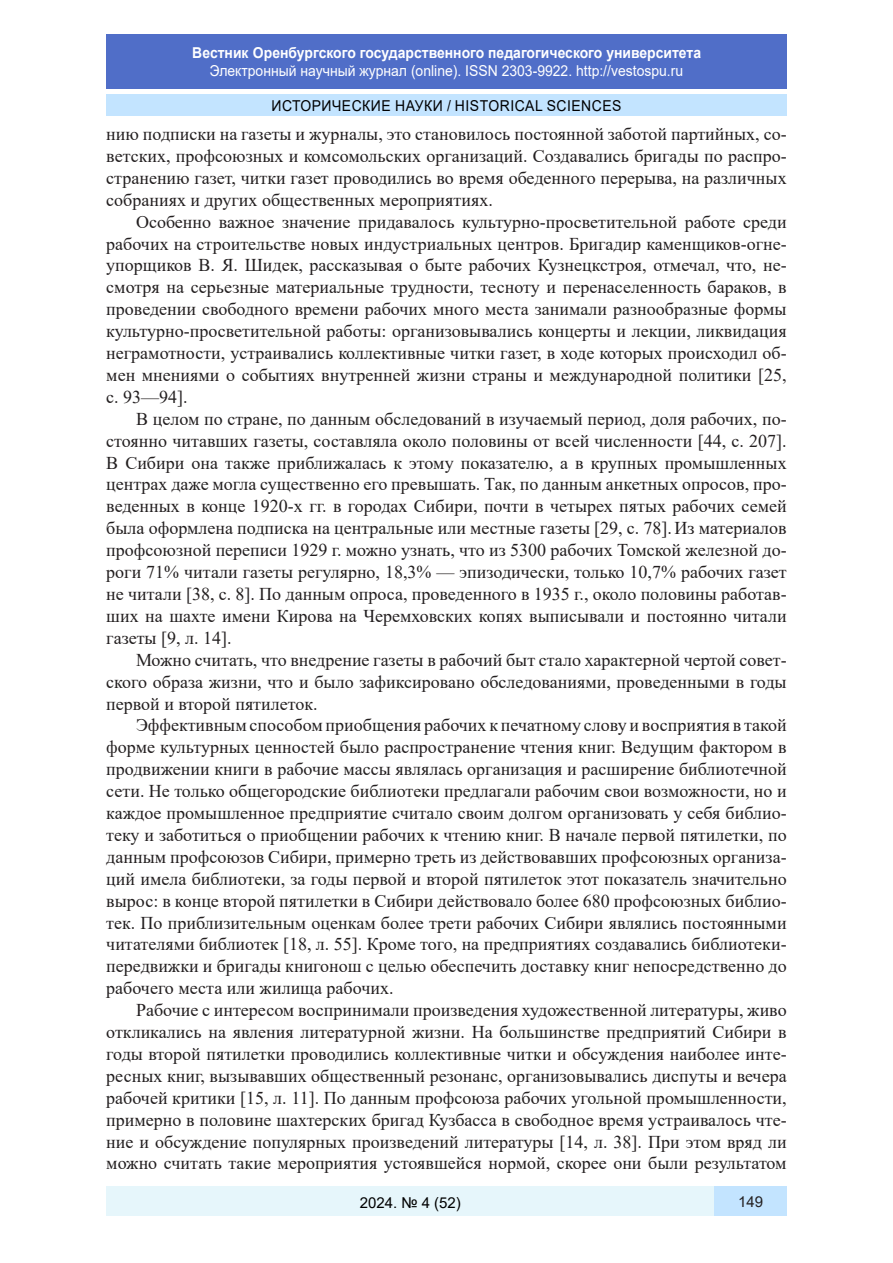
<style>
.page{position:relative;width:893px;height:1263px;background:#fff}
.page>*{position:absolute;margin:0;border:0;box-sizing:border-box;transform-origin:0 0}
.Стиль2{font:18px/21.9px "Times New Roman";color:#231f20;text-align:justify}
.t1{font:15px "Arial";color:#fff;scale:.93 1}
.t2{font:700 15px "Arial";color:#fff;scale:.93 1}
.t3{font:15px "Arial";letter-spacing:.035em;color:#000;scale:.93 1}
.t4{font:15px "Arial";letter-spacing:.035em;color:#000}
.t5{font:15px "Arial";color:#231f20}
</style>
<div class="page">
<div style="left:106px;top:95px;width:681px;height:21px;background:#c3e4ff"></div>
<div style="left:106px;top:34px;width:681px;height:55px;background:#506ec8"></div>
<div style="left:106px;top:1186px;width:608px;height:30px;background:#e6f6fb"></div>
<div style="left:714px;top:1186px;width:73px;height:30px;background:#c3e4ff"></div>
<p class="t2" style="left:192px;top:42px;width:549px">Вестник Оренбургского государственного педагогического университета</p>
<p class="t1" style="left:210px;top:60px;width:511px">Электронный научный журнал (online). ISSN 2303-9922. http://vestospu.ru</p>
<p class="t3" style="left:271px;top:95px;width:378px">ИСТОРИЧЕСКИЕ НАУКИ / HISTORICAL SCIENCES</p>
<p class="Стиль2" style="left:106px;top:122px;width:682px">нию подписки на газеты и журналы, это становилось постоянной заботой партийных, со&shy;ветских, профсоюзных и комсомольских организаций. Создавались бригады по распро&shy;странению газет, читки газет проводились во время обеденного перерыва, на различных собраниях и других общественных мероприятиях.</p>
<p class="Стиль2" style="left:106px;top:210px;width:682px;text-indent:30px">Особенно важное значение придавалось культурно-просветительной работе среди рабочих на строительстве новых индустриальных центров. Бригадир каменщиков-огне&shy;упорщиков В. Я. Шидек, рассказывая о быте рабочих Кузнецкстроя, отмечал, что, не&shy;смотря на серьезные материальные трудности, тесноту и перенаселенность бараков, в проведении свободного времени рабочих много места занимали разнообразные формы культурно-просветительной работы: организовывались концерты и лекции, ликвидация неграмотности, устраивались коллективные читки газет, в ходе которых происходил об&shy;мен мнениями о событиях внутренней жизни страны и международной политики [25, с. 93—94].</p>
<p class="Стиль2" style="left:106px;top:407px;width:682px;text-indent:30px">В целом по стране, по данным обследований в изучаемый период, доля рабочих, по&shy;стоянно читавших газеты, составляла около половины от всей численности [44, с. 207].<br>В Сибири она также приближалась к этому показателю, а в крупных промышленных центрах даже могла существенно его превышать. Так, по данным анкетных опросов, про&shy;веденных в конце 1920-х гг. в городах Сибири, почти в четырех пятых рабочих семей была оформлена подписка на центральные или местные газеты [29, с. 78].Из материалов профсоюзной переписи 1929 г. можно узнать, что из 5300 рабочих Томской железной до&shy;роги 71% читали газеты регулярно, 18,3% — эпизодически, только 10,7% рабочих газет не читали [38, с. 8]. По данным опроса, проведенного в 1935 г., около половины работав&shy;ших на шахте имени Кирова на Черемховских копях выписывали и постоянно читали газеты [9, л. 14].</p>
<p class="Стиль2" style="left:106px;top:648px;width:682px;text-indent:30px">Можно считать, что внедрение газеты в рабочий быт стало характерной чертой совет&shy;ского образа жизни, что и было зафиксировано обследованиями, проведенными в годы первой и второй пятилеток.</p>
<p class="Стиль2" style="left:106px;top:714px;width:682px;text-indent:30px">Эффективным способом приобщения рабочих к печатному слову и восприятия в такой форме культурных ценностей было распространение чтения книг. Ведущим фактором в продвижении книги в рабочие массы являлась организация и расширение библиотечной сети. Не только общегородские библиотеки предлагали рабочим свои возможности, но и каждое промышленное предприятие считало своим долгом организовать у себя библио&shy;теку и заботиться о приобщении рабочих к чтению книг. В начале первой пятилетки, по данным профсоюзов Сибири, примерно треть из действовавших профсоюзных организа&shy;ций имела библиотеки, за годы первой и второй пятилеток этот показатель значительно вырос: в конце второй пятилетки в Сибири действовало более 680 профсоюзных библио&shy;тек. По приблизительным оценкам более трети рабочих Сибири являлись постоянными читателями библиотек [18, л. 55]. Кроме того, на предприятиях создавались библиотеки&shy;передвижки и бригады книгонош с целью обеспечить доставку книг непосредственно до рабочего места или жилища рабочих.</p>
<p class="Стиль2" style="left:106px;top:998px;width:682px;text-indent:30px">Рабочие с интересом воспринимали произведения художественной литературы, живо откликались на явления литературной жизни. На большинстве предприятий Сибири в годы второй пятилетки проводились коллективные читки и обсуждения наиболее инте&shy;ресных книг, вызывавших общественный резонанс, организовывались диспуты и вечера рабочей критики [15, л. 11]. По данным профсоюза рабочих угольной промышленности, примерно в половине шахтерских бригад Кузбасса в свободное время устраивалось чте&shy;ние и обсуждение популярных произведений литературы [14, л. 38]. При этом вряд ли можно считать такие мероприятия устоявшейся нормой, скорее они были результатом</p>
<p class="t4" style="left:360px;top:1192px;width:103px">2024. № 4 (52)</p>
<p class="t5" style="left:738px;top:1191px;width:27px">149</p>
</div>
